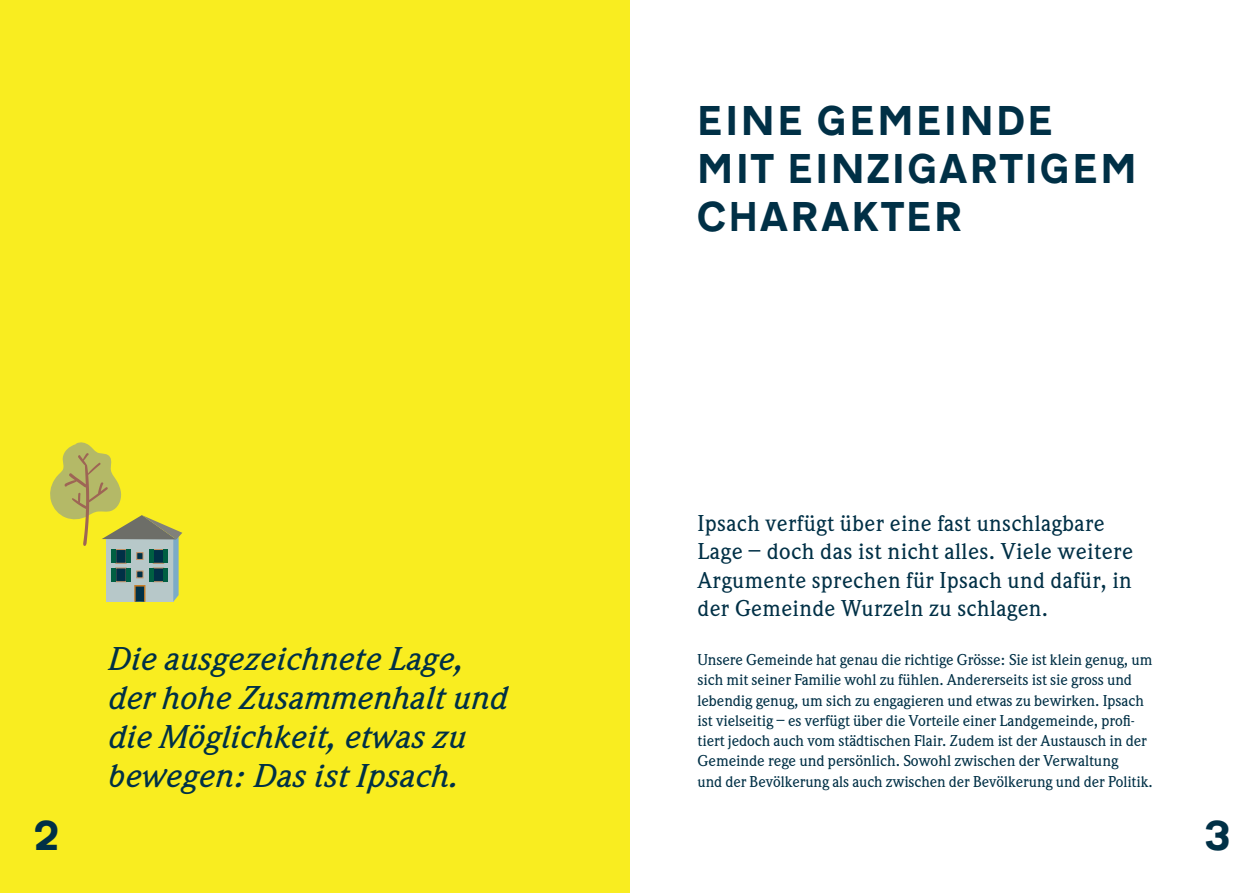
<style>
.page{position:relative;width:1259px;height:893px;background:#fff}
.page>*{position:absolute;margin:0;border:0;box-sizing:border-box;transform-origin:0 0}
.t1{font:700 43.5px/48px "Transport D";color:#003046}
.t2{font:34.5px/39px "B Weidemann Itlic";letter-spacing:.02em;color:#003046}
.t3{font:24px/28.5px "B Weidemann";letter-spacing:.02em;color:#003046}
.t4{font:16.5px/20.2px "B Weidemann";color:#003046}
</style>
<div class="page">
<div style="left:0;top:0;width:629px;height:893px;background:#f9ed20"></div>
<svg style="left:50px;top:442px;width:132px;height:160px"></svg>
<h2 class="t2" style="left:106px;top:641px;width:400px">Die ausgezeichnete Lage, der hohe Zusammenhalt und die Möglichkeit, etwas zu bewegen: Das ist Ipsach.</h2>
<h1 class="t1" style="left:696px;top:91px;width:443px">EINE GEMEINDE<br>MIT EINZIGARTIGEM<br>CHARAKTER</h1>
<h3 class="t3" style="left:697px;top:511px;width:437px">Ipsach verfügt über eine fast unschlagbare Lage – doch das ist nicht alles. Viele weitere Argumente sprechen für Ipsach und dafür, in der Gemeinde Wurzeln zu schlagen.</h3>
<p class="t4" style="left:697px;top:651px;width:456px">Unsere Gemeinde hat genau die richtige Grösse: Sie ist klein genug, um sich mit seiner Familie wohl zu fühlen. Andererseits ist sie gross und lebendig genug, um sich zu engagieren und etwas zu bewirken. Ipsach ist vielseitig – es verfügt über die Vorteile einer Landgemeinde, profi&shy;tiert jedoch auch vom städtischen Flair. Zudem ist der Austausch in der Gemeinde rege und persönlich. Sowohl zwischen der Verwaltung<br>und der Bevölkerung als auch zwischen der Bevölkerung und der Politik.</p>
<h1 class="t1" style="left:34px;top:807px;width:28px">2</h1>
<h1 class="t1" style="left:1204px;top:807px;width:30px">3</h1>
</div>
